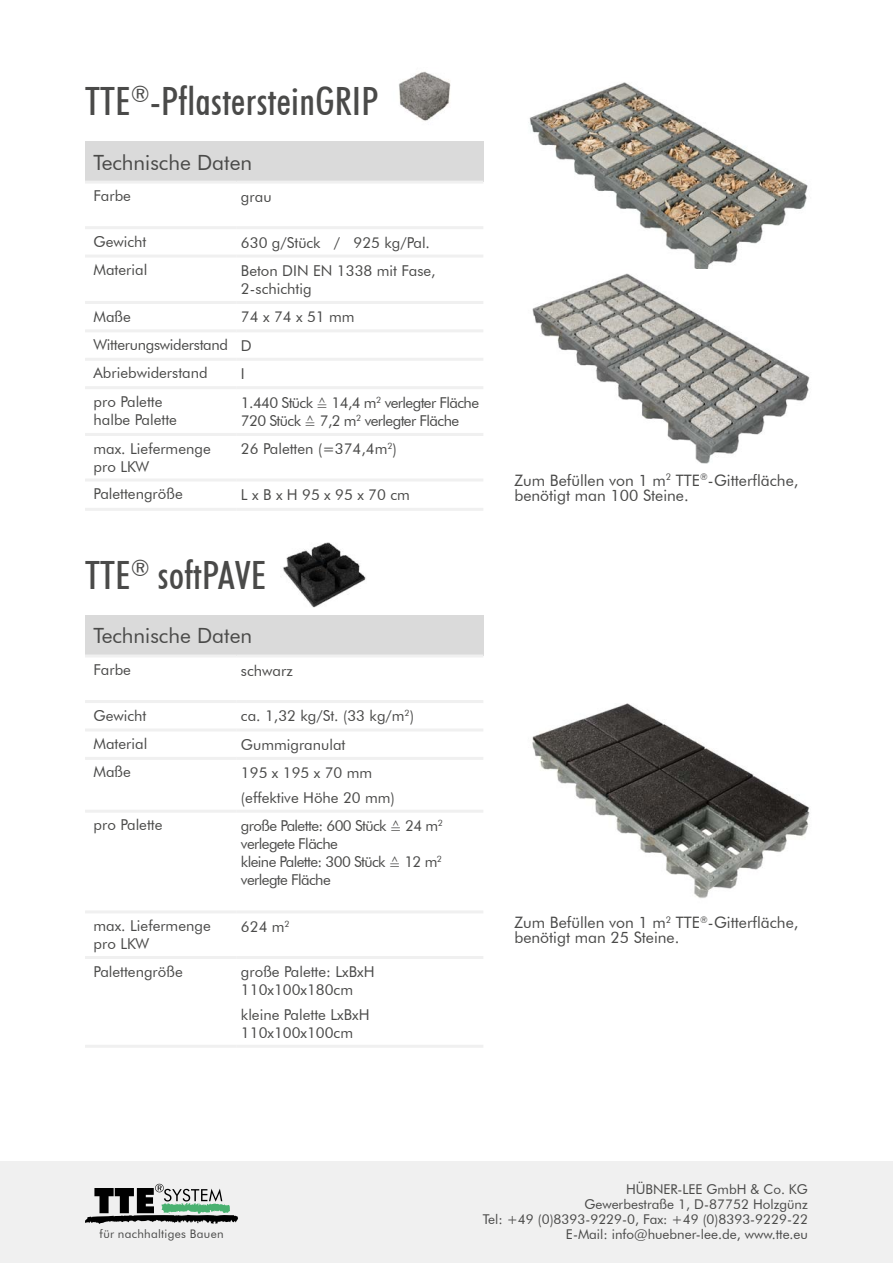
<style>
.page{position:relative;width:893px;height:1263px;background:#fff}
.page>*{position:absolute;margin:0;border:0;box-sizing:border-box;transform-origin:0 0}
.t1{font:500 condensed 39px "Futura BT";letter-spacing:.01em;color:#4a4a49}
.t2{font:21px "Futura BT";color:#4a4a49}
.t3{font:15.75px/15px "Futura BT";color:#4a4a49}
.t4{font:15px/18px "Futura BT";color:#4a4a49}
.t5{font:15px/18px "Futura BT";letter-spacing:-.04em;color:#4a4a49}
.t6{font:13.5px/15px "Futura BT";color:#4a4a49;text-align:right}
.t7{font:11.85px "Futura BT";letter-spacing:.025em;color:#4a4a49}
.s1{font-family:"Lucida Sans Unicode"}
</style>
<div class="page">
<div style="left:0;top:1161px;width:893px;height:102px;background:#f0f0f0"></div>
<svg style="left:85px;top:1184px;width:153px;height:40px"></svg>
<img style="left:528px;top:82px;width:280px;height:187px">
<img style="left:283px;top:542px;width:83px;height:66px">
<img style="left:399px;top:71px;width:52px;height:50px">
<div style="left:85px;top:142px;width:398px;height:40px;background:#dadada"></div>
<hr style="left:85px;top:255px;width:152px;height:3px;background:#f0f0f0">
<hr style="left:237px;top:255px;width:246px;height:3px;background:#f0f0f0">
<hr style="left:85px;top:301px;width:152px;height:3px;background:#f0f0f0">
<hr style="left:237px;top:301px;width:246px;height:3px;background:#f0f0f0">
<hr style="left:85px;top:329px;width:152px;height:3px;background:#f0f0f0">
<hr style="left:237px;top:329px;width:246px;height:3px;background:#f0f0f0">
<hr style="left:85px;top:358px;width:152px;height:3px;background:#f0f0f0">
<hr style="left:237px;top:358px;width:246px;height:3px;background:#f0f0f0">
<hr style="left:85px;top:386px;width:152px;height:3px;background:#f0f0f0">
<hr style="left:237px;top:386px;width:246px;height:3px;background:#f0f0f0">
<hr style="left:85px;top:433px;width:152px;height:3px;background:#f0f0f0">
<hr style="left:237px;top:433px;width:246px;height:3px;background:#f0f0f0">
<hr style="left:85px;top:478px;width:152px;height:3px;background:#f0f0f0">
<hr style="left:237px;top:478px;width:246px;height:3px;background:#f0f0f0">
<hr style="left:85px;top:508px;width:152px;height:3px;background:#f0f0f0">
<hr style="left:237px;top:508px;width:246px;height:3px;background:#f0f0f0">
<hr style="left:85px;top:181px;width:152px;height:3px;background:#f0f0f0">
<hr style="left:237px;top:181px;width:246px;height:3px;background:#f0f0f0">
<hr style="left:85px;top:226px;width:152px;height:3px;background:#f0f0f0">
<hr style="left:237px;top:226px;width:246px;height:3px;background:#f0f0f0">
<img style="left:532px;top:273px;width:278px;height:191px">
<div style="left:85px;top:616px;width:398px;height:40px;background:#dadada"></div>
<hr style="left:85px;top:728px;width:152px;height:3px;background:#f0f0f0">
<hr style="left:237px;top:728px;width:246px;height:3px;background:#f0f0f0">
<hr style="left:85px;top:757px;width:152px;height:3px;background:#f0f0f0">
<hr style="left:237px;top:757px;width:246px;height:3px;background:#f0f0f0">
<hr style="left:85px;top:810px;width:152px;height:3px;background:#f0f0f0">
<hr style="left:237px;top:810px;width:246px;height:3px;background:#f0f0f0">
<hr style="left:85px;top:910px;width:152px;height:3px;background:#f0f0f0">
<hr style="left:237px;top:910px;width:246px;height:3px;background:#f0f0f0">
<hr style="left:85px;top:956px;width:152px;height:3px;background:#f0f0f0">
<hr style="left:237px;top:956px;width:246px;height:3px;background:#f0f0f0">
<hr style="left:85px;top:1045px;width:152px;height:3px;background:#f0f0f0">
<hr style="left:237px;top:1045px;width:246px;height:3px;background:#f0f0f0">
<hr style="left:85px;top:654px;width:152px;height:3px;background:#f0f0f0">
<hr style="left:237px;top:654px;width:246px;height:3px;background:#f0f0f0">
<hr style="left:85px;top:700px;width:152px;height:3px;background:#f0f0f0">
<hr style="left:237px;top:700px;width:246px;height:3px;background:#f0f0f0">
<img style="left:532px;top:703px;width:278px;height:195px">
<h1 class="t1" style="left:85px;top:77px;width:295px">TTE<sup>®</sup>-PflastersteinGRIP</h1>
<h2 class="t2" style="left:94px;top:149px;width:160px">Technische Daten</h2>
<p class="t4" style="left:94px;top:187px;width:39px">Farbe</p>
<p class="t4" style="left:241px;top:188px;width:32px">grau</p>
<p class="t4" style="left:94px;top:232px;width:54px">Gewicht</p>
<p class="t4" style="left:241px;top:233px;width:191px">630 g/Stück / 925 kg/Pal.</p>
<p class="t4" style="left:94px;top:261px;width:55px">Material</p>
<p class="t4" style="left:241px;top:261px;width:196px">Beton DIN EN 1338 mit Fase,<br>2-schichtig</p>
<p class="t4" style="left:94px;top:307px;width:39px">Maße</p>
<p class="t4" style="left:94px;top:303px;width:263px;line-height:28px;text-indent:147px">74 x 74 x 51 mm<br>Witterungswiderstand D<br>Abriebwiderstand</p>
<p class="t4" style="left:241px;top:365px;width:5px">I</p>
<p class="t4" style="left:94px;top:392px;width:85px">pro Palette halbe Palette</p>
<p class="t5" style="left:241px;top:393px;width:240px">1.440 Stück <span class="s1">≙</span> 14,4 m<sup>2</sup> verlegter Fläche<br>720 Stück <span class="s1">≙</span> 7,2 m<sup>2</sup> verlegter Fläche</p>
<p class="t4" style="left:94px;top:439px;width:119px">max. Liefermenge pro LKW</p>
<p class="t4" style="left:241px;top:440px;width:157px">26 Paletten (=374,4m<sup>2</sup>)</p>
<p class="t4" style="left:94px;top:485px;width:91px">Palettengröße</p>
<p class="t4" style="left:241px;top:485px;width:170px">L x B x H 95 x 95 x 70 cm</p>
<h1 class="t1" style="left:85px;top:551px;width:183px">TTE<sup>®</sup> softPAVE</h1>
<h2 class="t2" style="left:94px;top:623px;width:160px">Technische Daten</h2>
<p class="t4" style="left:94px;top:661px;width:39px">Farbe</p>
<p class="t4" style="left:241px;top:661px;width:53px">schwarz</p>
<p class="t4" style="left:94px;top:706px;width:54px">Gewicht</p>
<p class="t4" style="left:241px;top:707px;width:175px">ca. 1,32 kg/St. (33 kg/m<sup>2</sup>)</p>
<p class="t4" style="left:94px;top:734px;width:55px">Material</p>
<p class="t4" style="left:241px;top:735px;width:106px">Gummigranulat</p>
<p class="t4" style="left:94px;top:763px;width:39px">Maße</p>
<p class="t4" style="left:241px;top:761px;width:155px;line-height:24.3px">195 x 195 x 70 mm (effektive Höhe 20 mm)</p>
<p class="t4" style="left:94px;top:816px;width:70px">pro Palette</p>
<p class="t5" style="left:241px;top:817px;width:203px">große Palette: 600 Stück <span class="s1">≙</span> 24 m<sup>2 </sup>verlegete Fläche<br>kleine Palette: 300 Stück <span class="s1">≙</span> 12 m<sup>2 </sup>verlegte Fläche</p>
<p class="t4" style="left:94px;top:916px;width:119px">max. Liefermenge pro LKW</p>
<p class="t4" style="left:241px;top:917px;width:50px">624 m<sup>2</sup></p>
<p class="t4" style="left:94px;top:962px;width:91px">Palettengröße</p>
<p class="t4" style="left:241px;top:963px;width:135px">große Palette: LxBxH<br>110x100x180cm</p>
<p class="t4" style="left:241px;top:1005px;width:130px">kleine Palette LxBxH<br>110x100x100cm</p>
<p class="t3" style="left:514px;top:472px;width:286px">Zum Befüllen von 1 m<sup>2</sup> TTE<sup>®</sup>-Gitterfläche, benötigt man 100 Steine.</p>
<p class="t3" style="left:514px;top:915px;width:286px">Zum Befüllen von 1 m<sup>2</sup> TTE<sup>®</sup>-Gitterfläche, benötigt man 25 Steine.</p>
<p class="t7" style="left:100px;top:1226px;width:126px">für nachhaltiges Bauen</p>
<p class="t6" style="left:483px;top:1181px;width:327px">HÜBNER-LEE GmbH &amp; Co. KG<br>Gewerbestraße 1, D-87752 Holzgünz<br>Tel: +49 (0)8393-9229-0, Fax: +49 (0)8393-9229-22<br>E-Mail: info@huebner-lee.de, www.tte.eu</p>
</div>
